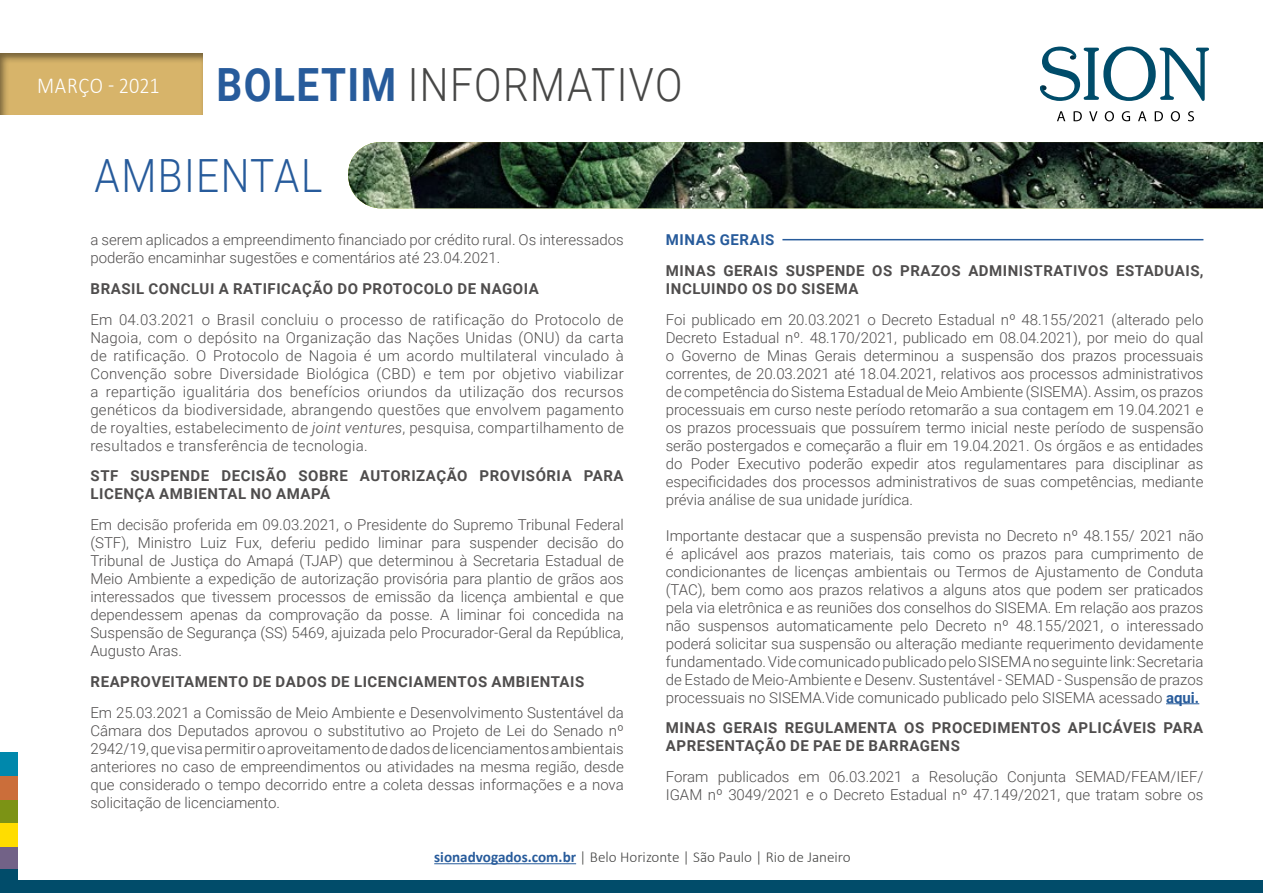
<style>
.page{position:relative;width:1263px;height:893px;background:#fff}
.page>*{position:absolute;margin:0;border:0;box-sizing:border-box;transform-origin:0 0}
.t1{font:300 45.75px/91.2px "Roboto";letter-spacing:.035em;color:#474746;scale:.88 1}
.t2{font:300 15.15px "Calibri";color:#474746}
.t3{font:300 15px/18px "Roboto";color:#4f4d4d;text-align:justify}
.t4{font:700 15px/18px "Roboto";letter-spacing:.035em;color:#4f4d4d}
.t5{font:700 15px "Roboto";letter-spacing:.035em;color:#275b9b}
.s1{font-weight:700;color:#275b9b}
.s2{color:#275b9b}
.s3{font-style:italic}
</style>
<div class="page">
<div style="left:0;top:846px;width:17px;height:24px;background:#726287"></div>
<div style="left:0;top:870px;width:17px;height:23px;background:#014c6a"></div>
<div style="left:0;top:823px;width:17px;height:23px;background:#fd0"></div>
<div style="left:0;top:799px;width:17px;height:23px;background:#7c9315"></div>
<div style="left:0;top:776px;width:17px;height:23px;background:#cb6e3a"></div>
<div style="left:0;top:753px;width:17px;height:23px;background:#0088ac"></div>
<div style="left:17px;top:880px;width:1246px;height:13px;background:#014c6a"></div>
<svg style="left:1040px;top:47px;width:169px;height:54px"></svg>
<svg style="left:1057px;top:111px;width:137px;height:10px"></svg>
<hr style="left:1166px;top:703px;width:33px;height:1px;background:#275b9b">
<div style="left:0;top:42px;width:215px;height:74px;background:#000;opacity:.45"></div>
<hr style="left:782px;top:239px;width:421px;height:1px;background:#275b9b">
<img style="left:348px;top:142px;width:915px;height:66px">
<hr style="left:434px;top:863px;width:142px;height:1px;background:#275b9b">
<h1 class="t1" style="left:95px;top:38px;width:669px;text-indent:-58px"><sup>MARÇO</sup> <sup>-</sup> <sup>2021</sup> <span class="s1">BOLETIM</span> INFORMATIVO<br><span class="s2">AMBIENTAL</span></h1>
<p class="t3" style="left:90px;top:230px;width:535px">a serem aplicados a empreendimento financiado por crédito rural. Os interessados poderão encaminhar sugestões e comentários até 23.04.2021.</p>
<p class="t4" style="left:91px;top:279px;width:450px">BRASIL CONCLUI A RATIFICAÇÃO DO PROTOCOLO DE NAGOIA</p>
<p class="t3" style="left:90px;top:310px;width:535px">Em 04.03.2021 o Brasil concluiu o processo de ratificação do Protocolo de Nagoia, com o depósito na Organização das Nações Unidas (ONU) da carta de ratificação. O Protocolo de Nagoia é um acordo multilateral vinculado à Convenção sobre Diversidade Biológica (CBD) e tem por objetivo viabilizar a repartição igualitária dos benefícios oriundos da utilização dos recursos genéticos da biodiversidade, abrangendo questões que envolvem pagamento de royalties, estabelecimento de <span class="s3">joint ventures</span>, pesquisa, compartilhamento de resultados e transferência de tecnologia.</p>
<p class="t4" style="left:91px;top:466px;width:534px">STF SUSPENDE DECISÃO SOBRE AUTORIZAÇÃO PROVISÓRIA PARA<br>LICENÇA AMBIENTAL NO AMAPÁ</p>
<p class="t3" style="left:90px;top:515px;width:535px">Em decisão proferida em 09.03.2021, o Presidente do Supremo Tribunal Federal (STF), Ministro Luiz Fux, deferiu pedido liminar para suspender decisão do Tribunal de Justiça do Amapá (TJAP) que determinou à Secretaria Estadual de Meio Ambiente a expedição de autorização provisória para plantio de grãos aos interessados que tivessem processos de emissão da licença ambiental e que dependessem apenas da comprovação da posse. A liminar foi concedida na Suspensão de Segurança (SS) 5469, ajuizada pelo Procurador-Geral da República, Augusto Aras.</p>
<p class="t4" style="left:91px;top:672px;width:495px">REAPROVEITAMENTO DE DADOS DE LICENCIAMENTOS AMBIENTAIS</p>
<p class="t3" style="left:90px;top:703px;width:535px">Em 25.03.2021 a Comissão de Meio Ambiente e Desenvolvimento Sustentável da Câmara dos Deputados aprovou o substitutivo ao Projeto de Lei do Senado nº 2942/19, que visa permitir o aproveitamento de dados de licenciamentos ambientais anteriores no caso de empreendimentos ou atividades na mesma região, desde que considerado o tempo decorrido entre a coleta dessas informações e a nova solicitação de licenciamento.</p>
<p class="t5" style="left:666px;top:229px;width:110px">MINAS GERAIS</p>
<p class="t4" style="left:666px;top:261px;width:539px">MINAS GERAIS SUSPENDE OS PRAZOS ADMINISTRATIVOS ESTADUAIS,<br>INCLUINDO OS DO SISEMA</p>
<p class="t3" style="left:666px;top:310px;width:539px">Foi publicado em 20.03.2021 o Decreto Estadual nº 48.155/2021 (alterado pelo Decreto Estadual nº. 48.170/2021, publicado em 08.04.2021), por meio do qual o Governo de Minas Gerais determinou a suspensão dos prazos processuais correntes, de 20.03.2021 até 18.04.2021, relativos aos processos administrativos de competência do Sistema Estadual de Meio Ambiente (SISEMA). Assim, os prazos processuais em curso neste período retomarão a sua contagem em 19.04.2021 e os prazos processuais que possuírem termo inicial neste período de suspensão serão postergados e começarão a fluir em 19.04.2021. Os órgãos e as entidades do Poder Executivo poderão expedir atos regulamentares para disciplinar as especificidades dos processos administrativos de suas competências, mediante prévia análise de sua unidade jurídica.</p>
<p class="t3" style="left:666px;top:526px;width:539px">Importante destacar que a suspensão prevista no Decreto nº 48.155/ 2021 não é aplicável aos prazos materiais, tais como os prazos para cumprimento de condicionantes de licenças ambientais ou Termos de Ajustamento de Conduta (TAC), bem como aos prazos relativos a alguns atos que podem ser praticados pela via eletrônica e as reuniões dos conselhos do SISEMA. Em relação aos prazos não suspensos automaticamente pelo Decreto nº 48.155/2021, o interessado poderá solicitar sua suspensão ou alteração mediante requerimento devidamente fundamentado. Vide comunicado publicado pelo SISEMA no seguinte link: Secretaria de Estado de Meio-Ambiente e Desenv. Sustentável - SEMAD - Suspensão de prazos processuais no SISEMA.Vide comunicado publicado pelo SISEMA acessado <span class="s1">aqui.</span></p>
<p class="t4" style="left:666px;top:718px;width:539px">MINAS GERAIS REGULAMENTA OS PROCEDIMENTOS APLICÁVEIS PARA<br>APRESENTAÇÃO DE PAE DE BARRAGENS</p>
<p class="t3" style="left:666px;top:767px;width:539px">Foram publicados em 06.03.2021 a Resolução Conjunta SEMAD/FEAM/IEF/<br>IGAM nº 3049/2021 e o Decreto Estadual nº 47.149/2021, que tratam sobre os</p>
<p class="t2" style="left:434px;top:848px;width:418px"><span class="s1">sionadvogados.com.br</span> | Belo Horizonte | São Paulo | Rio de Janeiro</p>
</div>
